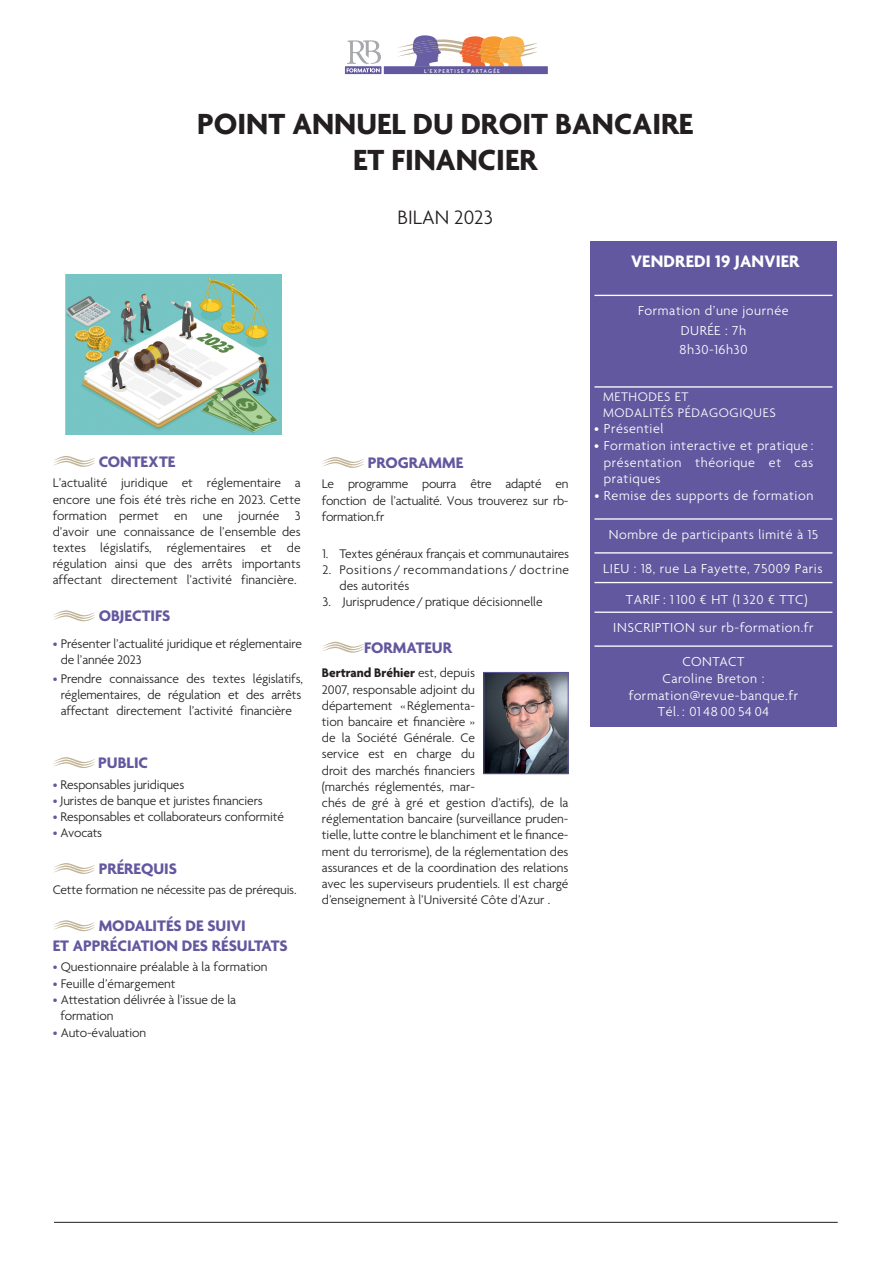
<style>
.page{position:relative;width:893px;height:1263px;background:#fff}
.page>*{position:absolute;margin:0;border:0;box-sizing:border-box;transform-origin:0 0}
.t1{font:700 31.5px/36px "Agenda";color:#231f20;text-align:center}
.t2{font:300 21px "Agenda";color:#231f20}
.t3{font:700 18px "Agenda";letter-spacing:.01em;color:#fff}
.t4{font:700 16.5px/19.8px "Agenda";color:#62589f;text-align:center}
.t5{font:300 14.1px/17px "Agenda";letter-spacing:.04em;color:#fff;text-align:center}
.t6{font:300 13.5px/16.2px "Agenda";letter-spacing:-.005em;color:#231f20}
.t7{font:300 13.5px/16.2px "Agenda";letter-spacing:.04em;color:#231f20}
.t8{font:300 13.5px/16.2px "Agenda";letter-spacing:.04em;color:#fff}
.t9{font:300 13.5px "Agenda";letter-spacing:-.025em;color:#231f20}
.t10{font:500 5.85px "Agenda";letter-spacing:.2em;color:#fff}
.s1{color:#62589f}
.s2{font-weight:700}
</style>
<div class="page">
<svg style="left:398px;top:35px;width:139px;height:31px"></svg>
<svg style="left:345px;top:66px;width:36px;height:8px"></svg>
<div style="left:384px;top:66px;width:164px;height:8px;background:#61589f"></div>
<svg style="left:347px;top:40px;width:34px;height:32px"></svg>
<hr style="left:54px;top:1222px;width:784px;height:1px;background:#231f20">
<svg style="left:53px;top:455px;width:42px;height:12px"></svg>
<svg style="left:53px;top:610px;width:42px;height:11px"></svg>
<svg style="left:53px;top:757px;width:42px;height:11px"></svg>
<svg style="left:53px;top:863px;width:42px;height:11px"></svg>
<svg style="left:53px;top:920px;width:42px;height:11px"></svg>
<div style="left:590px;top:241px;width:247px;height:486px;background:#62589f"></div>
<hr style="left:594px;top:295px;width:238px;height:1px;background:#fff">
<hr style="left:594px;top:386px;width:238px;height:2px;background:#fff">
<hr style="left:594px;top:518px;width:238px;height:2px;background:#fff">
<hr style="left:594px;top:552px;width:238px;height:1px;background:#fff">
<hr style="left:594px;top:582px;width:238px;height:1px;background:#fff">
<hr style="left:594px;top:611px;width:238px;height:2px;background:#fff">
<hr style="left:594px;top:645px;width:238px;height:2px;background:#fff">
<svg style="left:322px;top:457px;width:42px;height:11px"></svg>
<svg style="left:322px;top:641px;width:42px;height:12px"></svg>
<img style="left:485px;top:674px;width:81px;height:98px">
<div style="left:483px;top:672px;width:85px;height:102px;border:1px solid #62589f"></div>
<img style="left:66px;top:275px;width:216px;height:159px">
<p class="t10" style="left:424px;top:68px;width:77px">L'EXPERTISE PARTAGÉE</p>
<p class="t1" style="left:197px;top:107px;width:497px">POINT ANNUEL DU DROIT BANCAIRE<br>ET FINANCIER</p>
<p class="t2" style="left:398px;top:206px;width:97px">BILAN 2023</p>
<p class="t4" style="left:99px;top:453px;width:78px">CONTEXTE</p>
<p class="t6" style="left:53px;top:476px;width:249px;text-align:justify">L’actualité juridique et réglementaire a encore une fois été très riche en 2023. Cette formation permet en une journée 3 d’avoir une connaissance de l’ensemble des textes législatifs, réglementaires et de régulation ainsi que des arrêts importants affectant directement l’activité financière.</p>
<p class="t4" style="left:99px;top:607px;width:73px">OBJECTIFS</p>
<p class="t6" style="left:61px;top:636px;width:243px;text-indent:-8px"><span class="s1">•</span> Présenter l’actualité juridique et réglementaire de l’année 2023</p>
<p class="t6" style="left:53px;top:671px;width:252px;text-align:center"><span class="s1">•</span> Prendre connaissance des textes législatifs, réglementaires, de régulation et des arrêts affectant directement l’activité financière</p>
<p class="t4" style="left:98px;top:754px;width:52px">PUBLIC</p>
<p class="t6" style="left:53px;top:777px;width:133px"><span class="s1">•</span> Responsables juridiques</p>
<p class="t6" style="left:53px;top:793px;width:211px"><span class="s1">•</span> Juristes de banque et juristes financiers</p>
<p class="t6" style="left:53px;top:809px;width:233px"><span class="s1">•</span> Responsables et collaborateurs conformité</p>
<p class="t9" style="left:53px;top:825px;width:51px"><span class="s1">•</span> Avocats</p>
<p class="t4" style="left:99px;top:860px;width:80px">PRÉREQUIS</p>
<p class="t6" style="left:53px;top:883px;width:245px">Cette formation ne nécessite pas de prérequis.</p>
<p class="t4" style="left:53px;top:917px;width:236px">MODALITÉS DE SUIVI<br>ET APPRÉCIATION DES RÉSULTATS</p>
<p class="t6" style="left:53px;top:960px;width:216px"><span class="s1">•</span> Questionnaire préalable à la formation</p>
<p class="t6" style="left:53px;top:976px;width:124px"><span class="s1">•</span> Feuille d’émargement</p>
<p class="t6" style="left:60px;top:992px;width:177px;text-indent:-8px"><span class="s1">•</span> Attestation délivrée à l’issue de la formation</p>
<p class="t6" style="left:53px;top:1025px;width:95px"><span class="s1">•</span> Auto-évaluation</p>
<p class="t4" style="left:368px;top:454px;width:97px">PROGRAMME</p>
<p class="t6" style="left:322px;top:477px;width:248px;text-align:justify">Le programme pourra être adapté en fonction de l’actualité. Vous trouverez sur rb&shy;formation.fr</p>
<p class="t6" style="left:322px;top:546px;width:248px">1. Textes généraux français et communautaires</p>
<p class="t7" style="left:339px;top:562px;width:231px;text-indent:-17px">2. Positions / recommandations / doctrine des autorités</p>
<p class="t6" style="left:322px;top:595px;width:222px">3. Jurisprudence /pratique décisionnelle</p>
<p class="t4" style="left:364px;top:638px;width:90px">FORMATEUR</p>
<p class="t6" style="left:322px;top:666px;width:248px"><span class="s2">Bertrand Bréhier</span> est, depuis<br>2007, responsable adjoint du<br>département «Réglementa-<br>tion bancaire et financière »<br>de la Société Générale. Ce<br>service est en charge du<br>droit des marchés financiers<br>(marchés réglementés, mar-<br>chés de gré à gré et gestion d’actifs), de la réglementation bancaire (surveillance pruden&shy;tielle, lutte contre le blanchiment et le finance&shy;ment du terrorisme), de la réglementation des assurances et de la coordination des relations avec les superviseurs prudentiels. Il est chargé d’enseignement à l’Université Côte d’Azur .</p>
<p class="t3" style="left:631px;top:252px;width:170px">VENDREDI 19 JANVIER</p>
<p class="t5" style="left:638px;top:302px;width:152px;line-height:19.5px">Formation d’une journée<br>DURÉE : 7h<br>8h30-16h30</p>
<p class="t8" style="left:603px;top:390px;width:174px">METHODES ET<br>MODALITÉS PÉDAGOGIQUES</p>
<p class="t5" style="left:594px;top:421px;width:71px">• Présentiel</p>
<p class="t5" style="left:604px;top:437px;width:211px;text-align:justify;text-indent:-10px">• Formation interactive et pratique : présentation théorique et cas pratiques</p>
<p class="t5" style="left:594px;top:488px;width:220px">• Remise des supports de formation</p>
<p class="t5" style="left:609px;top:526px;width:211px">Nombre de participants limité à 15</p>
<p class="t5" style="left:603px;top:561px;width:221px">LIEU : 18, rue La Fayette, 75009 Paris</p>
<p class="t5" style="left:626px;top:592px;width:183px">TARIF : 1 100 € HT (1 320 € TTC)</p>
<p class="t5" style="left:613px;top:620px;width:202px">INSCRIPTION sur rb-formation.fr</p>
<p class="t5" style="left:629px;top:654px;width:171px">CONTACT<br>Caroline Breton : formation@revue-banque.fr<br>Tél. : 01 48 00 54 04</p>
</div>
